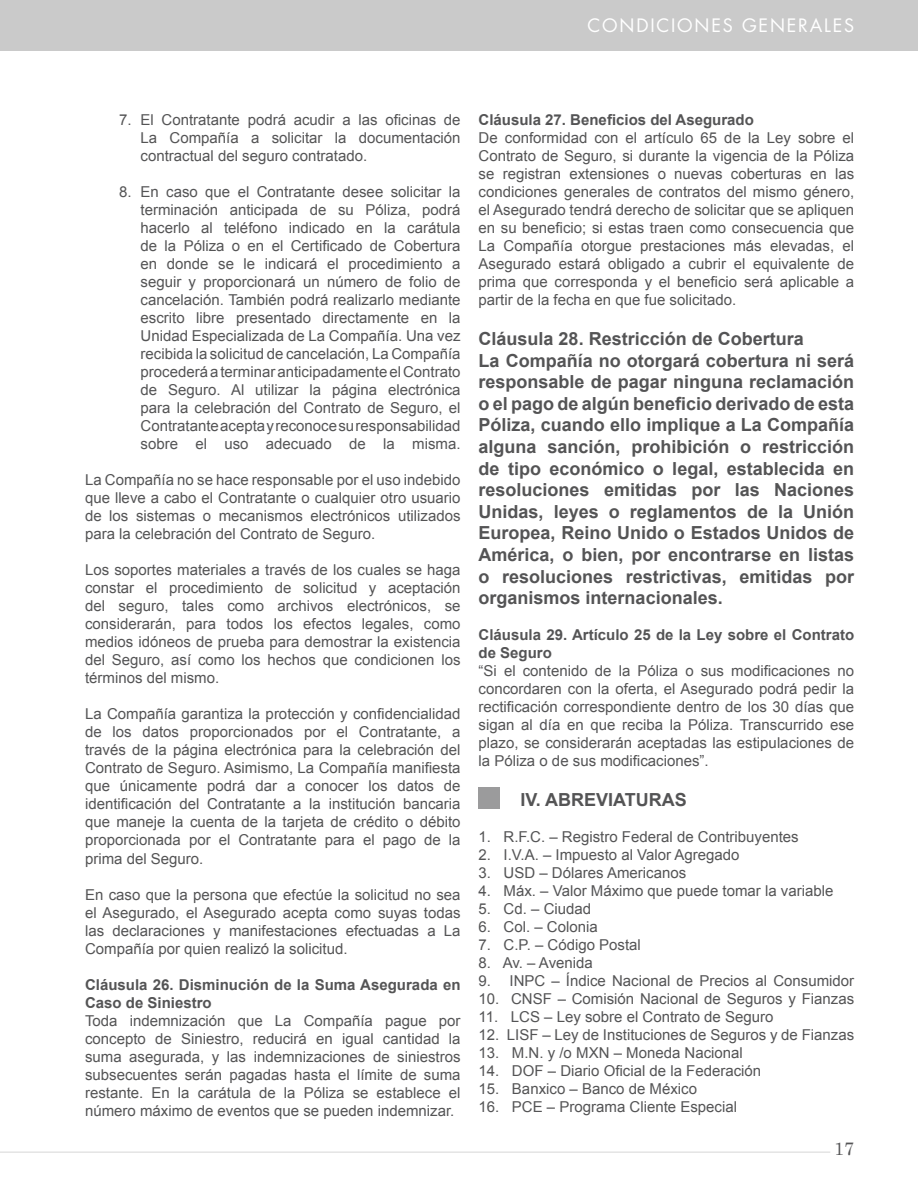
<style>
.page{position:relative;width:918px;height:1191px;background:#fff}
.page>*{position:absolute;margin:0;border:0;box-sizing:border-box;transform-origin:0 0}
.t1{font:700 18px/21.6px "Arial";color:#545455}
.t2{font:18px "Futura Std";letter-spacing:.1em;color:#fff}
.t3{font:18px "Century Schoolbook";color:#545455}
.t4{font:15px/18px "Arial";color:#545455;text-align:justify}
.t5{font:700 15px/18px "Arial";color:#545455}
</style>
<div class="page">
<hr style="left:0;top:1151px;width:830px;height:2px;background:#e4e4e4">
<div style="left:0;top:0;width:918px;height:51px;background:#cacaca"></div>
<div style="left:479px;top:787px;width:21px;height:22px;background:#9b9b9c"></div>
<p class="t2" style="left:588px;top:13px;width:268px">CONDICIONES GENERALES</p>
<p class="t4" style="left:141px;top:111px;width:322px;text-indent:-21px">7. El Contratante podrá acudir a las oficinas de La Compañía a solicitar la documentación contractual del seguro contratado.</p>
<p class="t4" style="left:141px;top:183px;width:322px;text-indent:-21px">8. En caso que el Contratante desee solicitar la terminación anticipada de su Póliza, podrá hacerlo al teléfono indicado en la carátula de la Póliza o en el Certificado de Cobertura en donde se le indicará el procedimiento a seguir y proporcionará un número de folio de cancelación. También podrá realizarlo mediante escrito libre presentado directamente en la Unidad Especializada de La Compañía. Una vez recibida la solicitud de cancelación, La Compañía procederá a terminar anticipadamente el Contrato de Seguro. Al utilizar la página electrónica para la celebración del Contrato de Seguro, el Contratante acepta y reconoce su responsabilidad sobre el uso adecuado de la misma.</p>
<p class="t4" style="left:85px;top:471px;width:377px">La Compañía no se hace responsable por el uso indebido que lleve a cabo el Contratante o cualquier otro usuario de los sistemas o mecanismos electrónicos utilizados para la celebración del Contrato de Seguro.</p>
<p class="t4" style="left:85px;top:561px;width:377px">Los soportes materiales a través de los cuales se haga constar el procedimiento de solicitud y aceptación del seguro, tales como archivos electrónicos, se considerarán, para todos los efectos legales, como medios idóneos de prueba para demostrar la existencia del Seguro, así como los hechos que condicionen los términos del mismo.</p>
<p class="t4" style="left:85px;top:705px;width:377px">La Compañía garantiza la protección y confidencialidad de los datos proporcionados por el Contratante, a través de la página electrónica para la celebración del Contrato de Seguro. Asimismo, La Compañía manifiesta que únicamente podrá dar a conocer los datos de identificación del Contratante a la institución bancaria que maneje la cuenta de la tarjeta de crédito o débito proporcionada por el Contratante para el pago de la prima del Seguro.</p>
<p class="t4" style="left:85px;top:885px;width:377px">En caso que la persona que efectúe la solicitud no sea el Asegurado, el Asegurado acepta como suyas todas las declaraciones y manifestaciones efectuadas a La Compañía por quien realizó la solicitud.</p>
<p class="t5" style="left:85px;top:975px;width:377px">Cláusula 26. Disminución de la Suma Asegurada en<br>Caso de Siniestro</p>
<p class="t4" style="left:85px;top:1011px;width:377px">Toda indemnización que La Compañía pague por concepto de Siniestro, reducirá en igual cantidad la suma asegurada, y las indemnizaciones de siniestros subsecuentes serán pagadas hasta el límite de suma restante. En la carátula de la Póliza se establece el número máximo de eventos que se pueden indemnizar.</p>
<p class="t5" style="left:479px;top:111px;width:277px">Cláusula 27. Beneficios del Asegurado</p>
<p class="t4" style="left:479px;top:129px;width:377px">De conformidad con el artículo 65 de la Ley sobre el Contrato de Seguro, si durante la vigencia de la Póliza se registran extensiones o nuevas coberturas en las condiciones generales de contratos del mismo género, el Asegurado tendrá derecho de solicitar que se apliquen en su beneficio; si estas traen como consecuencia que La Compañía otorgue prestaciones más elevadas, el Asegurado estará obligado a cubrir el equivalente de prima que corresponda y el beneficio será aplicable a partir de la fecha en que fue solicitado.</p>
<p class="t1" style="left:479px;top:328px;width:377px">Cláusula 28. Restricción de Cobertura<br>La Compañía no otorgará cobertura ni será responsable de pagar ninguna reclamación o el pago de algún beneficio derivado de esta Póliza, cuando ello implique a La Compañía alguna sanción, prohibición o restricción de tipo económico o legal, establecida en resoluciones emitidas por las Naciones Unidas, leyes o reglamentos de la Unión Europea, Reino Unido o Estados Unidos de América, o bien, por encontrarse en listas o resoluciones restrictivas, emitidas por organismos internacionales.</p>
<p class="t5" style="left:479px;top:626px;width:377px">Cláusula 29. Artículo 25 de la Ley sobre el Contrato de Seguro</p>
<p class="t4" style="left:479px;top:662px;width:377px">“Si el contenido de la Póliza o sus modificaciones no concordaren con la oferta, el Asegurado podrá pedir la rectificación correspondiente dentro de los 30 días que sigan al día en que reciba la Póliza. Transcurrido ese plazo, se considerarán aceptadas las estipulaciones de la Póliza o de sus modificaciones”.</p>
<p class="t1" style="left:521px;top:789px;width:168px">IV. ABREVIATURAS</p>
<p class="t4" style="left:479px;top:827px;width:322px">1. R. F. C. – Registro Federal de Contribuyentes</p>
<p class="t4" style="left:479px;top:845px;width:262px">2. I.V.A. – Impuesto al Valor Agregado</p>
<p class="t4" style="left:479px;top:863px;width:209px">3. USD – Dólares Americanos</p>
<p class="t4" style="left:479px;top:881px;width:356px">4. Máx. – Valor Máximo que puede tomar la variable</p>
<p class="t4" style="left:479px;top:899px;width:114px">5. Cd. – Ciudad</p>
<p class="t4" style="left:479px;top:917px;width:121px">6. Col. – Colonia</p>
<p class="t4" style="left:479px;top:935px;width:164px">7. C. P. – Código Postal</p>
<p class="t4" style="left:479px;top:953px;width:116px">8. Av. – Avenida</p>
<p class="t4" style="left:479px;top:971px;width:377px">9. INPC – Índice Nacional de Precios al Consumidor</p>
<p class="t4" style="left:479px;top:989px;width:377px">10. CNSF – Comisión Nacional de Seguros y Fianzas</p>
<p class="t4" style="left:479px;top:1007px;width:296px">11. LCS – Ley sobre el Contrato de Seguro</p>
<p class="t4" style="left:479px;top:1025px;width:377px">12. LISF – Ley de Instituciones de Seguros y de Fianzas</p>
<p class="t4" style="left:479px;top:1043px;width:266px">13. M. N. y /o MXN – Moneda Nacional</p>
<p class="t4" style="left:479px;top:1061px;width:284px">14. DOF – Diario Oficial de la Federación</p>
<p class="t4" style="left:479px;top:1079px;width:220px">15. Banxico – Banco de México</p>
<p class="t4" style="left:479px;top:1097px;width:260px">16. PCE – Programa Cliente Especial</p>
<p class="t3" style="left:834px;top:1137px;width:22px">17</p>
</div>
